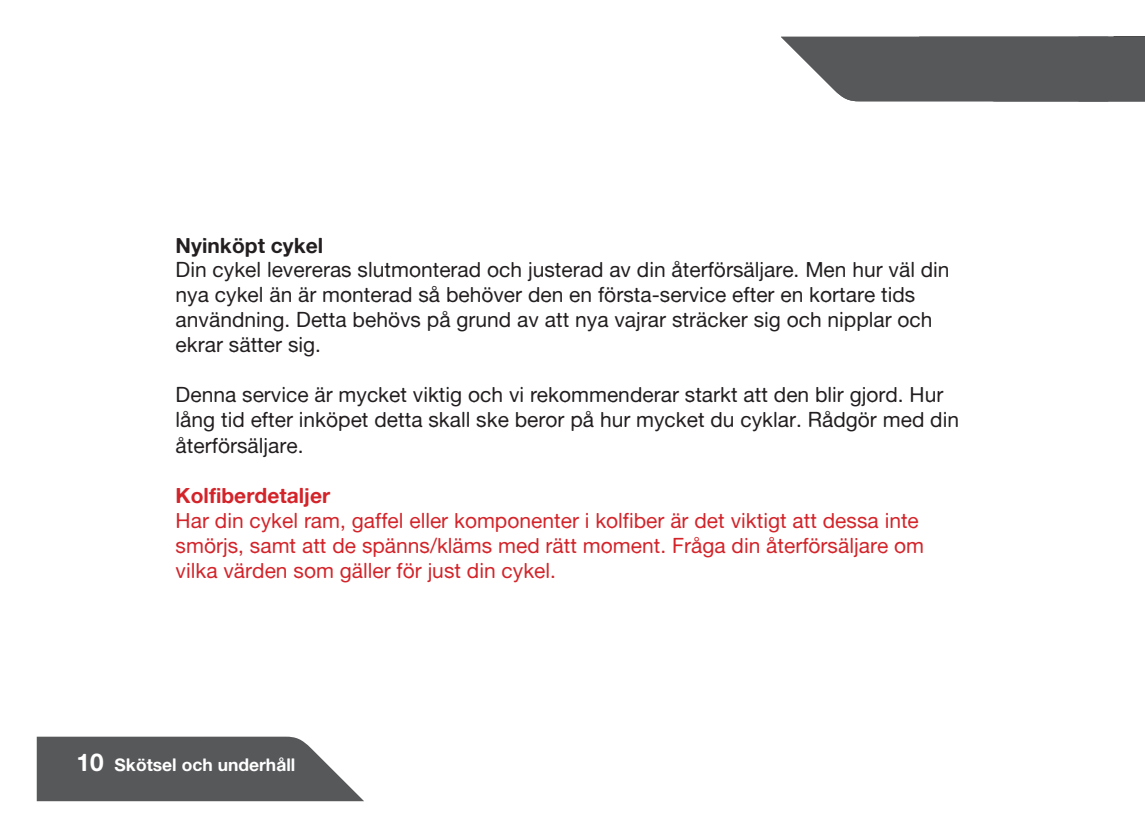
<style>
.page{position:relative;width:1145px;height:838px;background:#fff}
.page>*{position:absolute;margin:0;border:0;box-sizing:border-box;transform-origin:0 0}
.t1{font:21px/24.8px "Alte Haas Grotesk";color:#231f20}
.t2{font:21px/25.2px "Alte Haas Grotesk";color:#d3242a}
.t3{font:21px "Alte Haas Grotesk Bold";color:#d3242a}
.t4{font:21px "Alte Haas Grotesk Bold";color:#231f20}
.t5{font:17.5px "Alte Haas Grotesk Bold";color:#fff}
.s1{font-size:24.5px}
</style>
<div class="page">
<svg style="left:37px;top:736px;width:327px;height:65px;background:#696a6c"></svg>
<hr style="left:1113px;top:36px;width:32px;height:1px;background:#000">
<svg style="left:781px;top:37px;width:364px;height:64px;background:#656668"></svg>
<p class="t4" style="left:176px;top:232px;width:149px">Nyinköpt cykel</p>
<p class="t1" style="left:176px;top:257px;width:776px">Din cykel levereras slutmonterad och justerad av din återförsäljare. Men hur väl din nya cykel än är monterad så behöver den en första-service efter en kortare tids användning. Detta behövs på grund av att nya vajrar sträcker sig och nipplar och ekrar sätter sig.</p>
<p class="t1" style="left:176px;top:382px;width:785px">Denna service är mycket viktig och vi rekommenderar starkt att den blir gjord. Hur lång tid efter inköpet detta skall ske beror på hur mycket du cyklar. Rådgör med din återförsäljare.</p>
<p class="t3" style="left:176px;top:482px;width:156px">Kolfiberdetaljer</p>
<p class="t2" style="left:176px;top:507px;width:750px">Har din cykel ram, gaffel eller komponenter i kolfiber är det viktigt att dessa inte smörjs, samt att de spänns/kläms med rätt moment. Fråga din återförsäljare om vilka värden som gäller för just din cykel.</p>
<p class="t5" style="left:76px;top:754px;width:221px"><span class="s1">10</span> Skötsel och underhåll</p>
</div>
